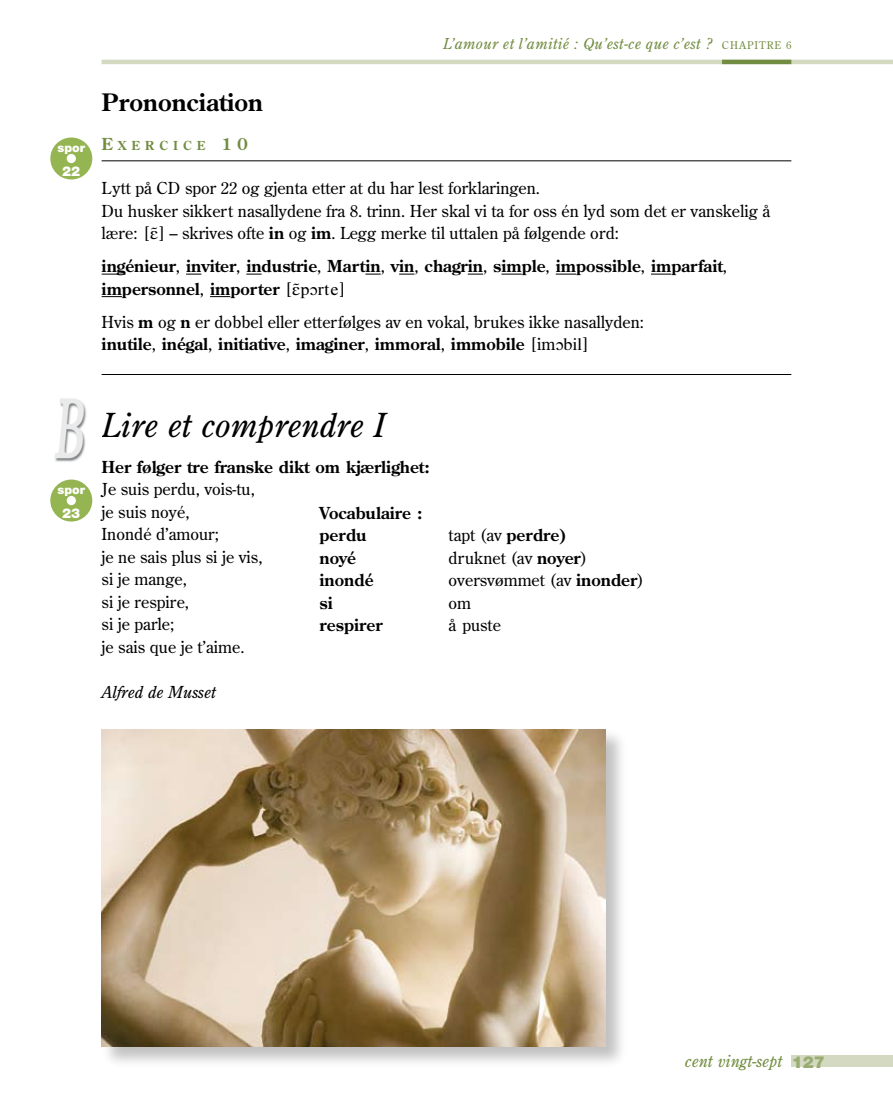
<style>
.page{position:relative;width:893px;height:1106px;background:#fff}
.page>*{position:absolute;margin:0;border:0;box-sizing:border-box;transform-origin:0 0}
.t1{font:italic 33px "Century Old Style Std";color:#000}
.t2{font:700 24px "Century Old Style Std";color:#000}
.t3{font:16.5px/22.5px "Century Old Style Std";color:#000}
.t4{font:700 16.5px/22.5px "Century Old Style Std";color:#000}
.t5{font:italic 16.5px "Century Old Style Std";color:#000}
.t6{font:italic 16.5px "Century Old Style Std";color:#728d41}
.t7{font:900 16.5px "Helvetica Neue";color:#9bac73}
.t8{font:italic 15px "Century Old Style Std";letter-spacing:.025em;color:#728d41}
.t9{font:900 13.5px "Helvetica Neue";color:#fff}
.t10{font:700 12.3px "Century Old Style Std";letter-spacing:.4em;color:#728d41}
.t11{font:900 12px "Helvetica Neue";color:#fff}
.s1{font-size:16.5px}
.s2{font-style:normal;font-size:10.5px}
.s3{font-family:"Times Phonetic IPA"}
.s4{font-weight:700}
.s5{font-weight:400}
.s6{font-family:"Times Phonetic IPA";font-weight:400}
</style>
<div class="page">
<hr style="left:102px;top:60px;width:791px;height:4px;background:#d3dac1">
<div style="left:791px;top:1055px;width:102px;height:11px;background:#d3dac1"></div>
<hr style="left:722px;top:60px;width:69px;height:4px;background:#728d41">
<div style="left:50px;top:479px;width:42px;height:42px;background:#95b552;border-radius:50%"></div>
<div style="left:67px;top:496px;width:9px;height:9px;background:#fff;border-radius:50%"></div>
<img style="left:54px;top:398px;width:33px;height:64px">
<svg style="left:102px;top:274px;width:23px;height:1px"></svg>
<svg style="left:186px;top:274px;width:15px;height:1px"></svg>
<svg style="left:246px;top:274px;width:16px;height:1px"></svg>
<svg style="left:365px;top:274px;width:16px;height:1px"></svg>
<svg style="left:399px;top:274px;width:15px;height:1px"></svg>
<svg style="left:468px;top:274px;width:15px;height:1px"></svg>
<svg style="left:501px;top:274px;width:21px;height:1px"></svg>
<svg style="left:556px;top:274px;width:20px;height:1px"></svg>
<svg style="left:651px;top:274px;width:20px;height:1px"></svg>
<svg style="left:102px;top:296px;width:20px;height:1px"></svg>
<svg style="left:210px;top:296px;width:20px;height:1px"></svg>
<hr style="left:102px;top:161px;width:689px;height:1px;background:#000">
<hr style="left:102px;top:374px;width:689px;height:1px;background:#000">
<div style="left:50px;top:137px;width:42px;height:42px;background:#95b552;border-radius:50%"></div>
<div style="left:67px;top:154px;width:9px;height:9px;background:#fff;border-radius:50%"></div>
<div style="left:100px;top:727px;width:529px;height:342px;background:#000;opacity:.25"></div>
<img style="left:102px;top:729px;width:503px;height:317px">
<h2 class="t2" style="left:102px;top:86px;width:163px">Prononciation</h2>
<p class="t10" style="left:57px;top:137px;width:192px"><sub>spor</sub> <span class="s1">E</span>xercice <span class="s1">10</span></p>
<p class="t9" style="left:62px;top:163px;width:20px">22</p>
<p class="t8" style="left:443px;top:34px;width:350px">L’amour et l’amitié : Qu’est-ce que c’est ? <span class="s2">CHAPITRE 6</span></p>
<p class="t3" style="left:102px;top:177px;width:670px">Lytt på CD spor 22 og gjenta etter at du har lest forklaringen.<br>Du husker sikkert nasallydene fra 8. trinn. Her skal vi ta for oss én lyd som det er vanskelig å lære: [<span class="s3">ε˜</span>] – skrives ofte <span class="s4">in</span> og <span class="s4">im</span>. Legg merke til uttalen på følgende ord:</p>
<p class="t4" style="left:102px;top:255px;width:627px">ingénieur<span class="s5">,</span> inviter<span class="s5">,</span> industrie<span class="s5">,</span> Martin<span class="s5">,</span> vin<span class="s5">,</span> chagrin<span class="s5">,</span> simple<span class="s5">,</span> impossible<span class="s5">,</span> imparfait<span class="s5">, </span>impersonnel<span class="s5">,</span> importer <span class="s5">[</span><span class="s6">ε˜pOrte</span><span class="s5">]</span></p>
<p class="t3" style="left:102px;top:310px;width:544px">Hvis <span class="s4">m</span> og <span class="s4">n</span> er dobbel eller etterfølges av en vokal, brukes ikke nasallyden: <span class="s4">inutile</span>, <span class="s4">inégal</span>, <span class="s4">initiative</span>, <span class="s4">imaginer</span>, <span class="s4">immoral</span>, <span class="s4">immobile</span> [im<span class="s3">Obil</span>]</p>
<p class="t11" style="left:57px;top:482px;width:29px">spor</p>
<p class="t9" style="left:62px;top:505px;width:20px">23</p>
<h1 class="t1" style="left:102px;top:404px;width:285px">Lire et comprendre I</h1>
<p class="t4" style="left:102px;top:455px;width:330px">Her følger tre franske dikt om kjærlighet:</p>
<p class="t3" style="left:102px;top:478px;width:162px">Je suis perdu, vois-tu, je suis noyé,<br>Inondé d’amour;<br>je ne sais plus si je vis, si je mange,<br>si je respire,<br>si je parle;<br>je sais que je t’aime.</p>
<p class="t5" style="left:102px;top:681px;width:116px">Alfred de Musset</p>
<p class="t4" style="left:320px;top:501px;width:104px">Vocabulaire : perdu</p>
<p class="t3" style="left:449px;top:524px;width:119px">tapt (av <span class="s4">perdre)</span></p>
<p class="t4" style="left:320px;top:546px;width:38px">noyé</p>
<p class="t3" style="left:449px;top:546px;width:140px">druknet (av <span class="s4">noyer</span>)</p>
<p class="t4" style="left:320px;top:568px;width:55px">inondé</p>
<p class="t3" style="left:449px;top:569px;width:197px">oversvømmet (av <span class="s4">inonder</span>)</p>
<p class="t4" style="left:320px;top:591px;width:15px">si</p>
<p class="t3" style="left:449px;top:591px;width:24px">om</p>
<p class="t4" style="left:320px;top:613px;width:64px">respirer</p>
<p class="t3" style="left:449px;top:614px;width:54px">å puste</p>
<p class="t6" style="left:685px;top:1050px;width:99px">cent vingt-sept</p>
<p class="t7" style="left:792px;top:1051px;width:35px">127</p>
</div>
